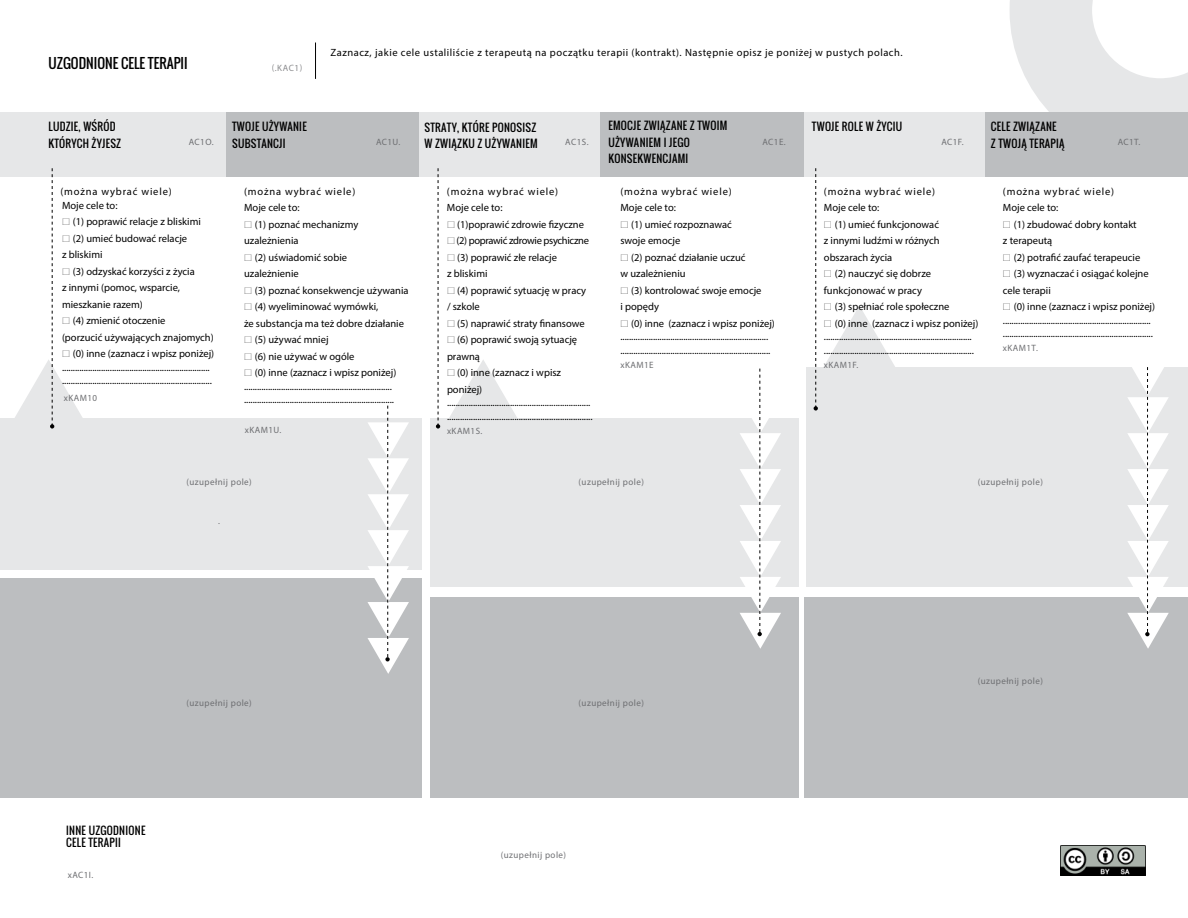
<style>
.page{position:relative;width:1188px;height:918px;background:#fff}
.page>*{position:absolute;margin:0;border:0;box-sizing:border-box;transform-origin:0 0}
.t1{font:13.5px "Oswald";color:#000}
.t2{font:10.5px/16.5px "Myriad Pro";color:#000}
.t3{font:10.5px/16.5px "Oswald";letter-spacing:.025em;color:#000}
.t4{font:10.5px/16.5px "Myriad Pro";letter-spacing:.08em;color:#000}
.t5{font:10.5px "Myriad Pro";letter-spacing:.05em;color:#000}
.t6{font:10.5px "Myriad Pro";letter-spacing:-.03em;color:#000}
.t7{font:9.15px "Myriad Pro";letter-spacing:.05em;color:#6d6e71}
</style>
<div class="page">
<hr style="left:315px;top:43px;width:1px;height:36px;background:#000">
<svg style="left:1010px;top:0;width:178px;height:112px"></svg>
<div style="left:0;top:112px;width:226px;height:64px;background:#e6e7e8"></div>
<div style="left:419px;top:112px;width:181px;height:64px;background:#e6e7e8"></div>
<div style="left:804px;top:112px;width:181px;height:64px;background:#e6e7e8"></div>
<div style="left:985px;top:112px;width:203px;height:64px;background:#bcbec0"></div>
<div style="left:600px;top:112px;width:204px;height:64px;background:#bcbec0"></div>
<div style="left:226px;top:112px;width:193px;height:64px;background:#bcbec0"></div>
<div style="left:0;top:418px;width:422px;height:151px;background:#e6e7e8"></div>
<div style="left:430px;top:418px;width:369px;height:168px;background:#e6e7e8"></div>
<div style="left:0;top:579px;width:422px;height:219px;background:#bcbec0"></div>
<div style="left:430px;top:598px;width:369px;height:200px;background:#bcbec0"></div>
<div style="left:806px;top:367px;width:382px;height:219px;background:#e6e7e8"></div>
<div style="left:805px;top:598px;width:383px;height:200px;background:#bcbec0"></div>
<svg style="left:367px;top:406px;width:42px;height:268px"></svg>
<svg style="left:740px;top:369px;width:41px;height:280px"></svg>
<svg style="left:1127px;top:367px;width:42px;height:282px"></svg>
<svg style="left:436px;top:168px;width:4px;height:261px"></svg>
<img style="left:1061px;top:846px;width:84px;height:29px">
<svg style="left:12px;top:168px;width:73px;height:261px"></svg>
<svg style="left:449px;top:360px;width:68px;height:58px"></svg>
<svg style="left:814px;top:168px;width:82px;height:243px"></svg>
<p class="t1" style="left:49px;top:53px;width:141px">UZGODNIONE CELE TERAPII</p>
<p class="t7" style="left:272px;top:62px;width:32px">(.KAC1)</p>
<p class="t5" style="left:331px;top:46px;width:574px">Zaznacz, jakie cele ustaliliście z terapeutą na początku terapii (kontrakt). Następnie opisz je poniżej w pustych polach.</p>
<p class="t3" style="left:49px;top:119px;width:74px">LUDZIE, WŚRÓD<br>KTÓRYCH ŻYJESZ</p>
<p class="t3" style="left:232px;top:119px;width:76px">TWOJE UŻYWANIE<br>SUBSTANCJI</p>
<p class="t3" style="left:424px;top:119px;width:115px">STRATY, KTÓRE PONOSISZ<br>W ZWIĄZKU Z UŻYWANIEM</p>
<p class="t3" style="left:608px;top:117px;width:121px">EMOCJE ZWIĄZANE Z TWOIM<br>UŻYWANIEM I JEGO<br>KONSEKWENCJAMI</p>
<p class="t3" style="left:812px;top:119px;width:92px">TWOJE ROLE W ŻYCIU</p>
<p class="t3" style="left:991px;top:119px;width:75px">CELE ZWIĄZANE<br>Z TWOJĄ TERAPIĄ</p>
<p class="t4" style="left:61px;top:184px;width:113px;line-height:13.8px">(można wybrać wiele)<br>Moje cele to:</p>
<p class="t2" style="left:73px;top:213px;width:130px">(1) poprawić relacje z bliskimi</p>
<p class="t2" style="left:73px;top:230px;width:116px">(2) umieć budować relacje</p>
<p class="t2" style="left:62px;top:246px;width:42px">z bliskimi</p>
<p class="t2" style="left:73px;top:263px;width:124px">(3) odzyskać korzyści z życia</p>
<p class="t2" style="left:62px;top:279px;width:119px">z innymi (pomoc, wsparcie,</p>
<p class="t2" style="left:62px;top:296px;width:82px">mieszkanie razem)</p>
<p class="t2" style="left:73px;top:312px;width:94px">(4) zmienić otoczenie</p>
<p class="t2" style="left:62px;top:329px;width:153px">(porzucić używających znajomych)</p>
<p class="t2" style="left:73px;top:345px;width:143px">(0) inne (zaznacz i wpisz poniżej)</p>
<p class="t2" style="left:62px;top:360px;width:151px;line-height:13.5px">.................................................................... .....................................................................</p>
<p class="t7" style="left:189px;top:136px;width:26px">AC1O.</p>
<p class="t7" style="left:376px;top:136px;width:26px">AC1U.</p>
<p class="t7" style="left:565px;top:136px;width:25px">AC1S.</p>
<p class="t7" style="left:762px;top:136px;width:25px">AC1E.</p>
<p class="t7" style="left:941px;top:136px;width:24px">AC1F.</p>
<p class="t7" style="left:1118px;top:136px;width:24px">AC1T.</p>
<p class="t4" style="left:244px;top:183px;width:113px">(można wybrać wiele)<br>Moje cele to:</p>
<p class="t2" style="left:244px;top:216px;width:116px;text-indent:11px">(1) poznać mechanizmy uzależnienia</p>
<p class="t2" style="left:244px;top:249px;width:104px;text-indent:11px">(2) uświadomić sobie uzależnienie</p>
<p class="t2" style="left:255px;top:282px;width:155px">(3) poznać konsekwencje używania</p>
<p class="t2" style="left:255px;top:298px;width:125px">(4) wyeliminować wymówki,</p>
<p class="t2" style="left:244px;top:315px;width:161px">że substancja ma też dobre działanie</p>
<p class="t2" style="left:255px;top:331px;width:75px">(5) używać mniej</p>
<p class="t2" style="left:255px;top:348px;width:101px">(6) nie używać w ogóle</p>
<p class="t2" style="left:255px;top:364px;width:143px">(0) inne (zaznacz i wpisz poniżej)</p>
<p class="t2" style="left:244px;top:379px;width:151px;line-height:13.5px">.................................................................... .....................................................................</p>
<p class="t4" style="left:620px;top:183px;width:113px">(można wybrać wiele)<br>Moje cele to:</p>
<p class="t2" style="left:620px;top:216px;width:113px;text-indent:11px">(1) umieć rozpoznawać swoje emocje</p>
<p class="t2" style="left:620px;top:249px;width:127px;text-indent:11px">(2) poznać działanie uczuć w uzależnieniu</p>
<p class="t2" style="left:620px;top:282px;width:143px;text-indent:11px">(3) kontrolować swoje emocje i popędy</p>
<p class="t2" style="left:620px;top:316px;width:156px;line-height:13.5px;text-indent:11px">(0) inne (zaznacz i wpisz poniżej) .................................................................... .....................................................................</p>
<p class="t7" style="left:620px;top:359px;width:35px">xKAM1E</p>
<p class="t4" style="left:824px;top:183px;width:113px">(można wybrać wiele)<br>Moje cele to:</p>
<p class="t2" style="left:824px;top:216px;width:117px;text-align:justify;text-indent:11px">(1) umieć funkcjonować z innymi ludźmi w różnych obszarach życia</p>
<p class="t2" style="left:835px;top:265px;width:98px">(2) nauczyć się dobrze</p>
<p class="t2" style="left:824px;top:282px;width:100px">funkcjonować w pracy</p>
<p class="t2" style="left:835px;top:298px;width:116px">(3) spełniać role społeczne</p>
<p class="t2" style="left:835px;top:315px;width:145px">(0) inne (zaznacz i wpisz poniżej)</p>
<p class="t2" style="left:824px;top:330px;width:151px;line-height:13.5px">.................................................................... .....................................................................</p>
<p class="t7" style="left:824px;top:359px;width:36px">xKAM1F.</p>
<p class="t4" style="left:1003px;top:183px;width:113px">(można wybrać wiele)<br>Moje cele to:</p>
<p class="t2" style="left:1003px;top:216px;width:135px;text-indent:11px">(1) zbudować dobry kontakt z terapeutą</p>
<p class="t2" style="left:1014px;top:249px;width:128px">(2) potrafić zaufać terapeucie</p>
<p class="t2" style="left:1014px;top:265px;width:136px">(3) wyznaczać i osiągać kolejne</p>
<p class="t2" style="left:1003px;top:282px;width:49px">cele terapii</p>
<p class="t2" style="left:1014px;top:298px;width:143px">(0) inne (zaznacz i wpisz poniżej)</p>
<p class="t2" style="left:1003px;top:313px;width:151px;line-height:13.5px">.................................................................... .....................................................................</p>
<p class="t7" style="left:1003px;top:342px;width:36px">xKAM1T.</p>
<p class="t4" style="left:447px;top:183px;width:113px">(można wybrać wiele)<br>Moje cele to:</p>
<p class="t2" style="left:457px;top:216px;width:128px">(1)poprawić zdrowie fizyczne</p>
<p class="t6" style="left:456px;top:234px;width:134px">(2) poprawić zdrowie psychiczne</p>
<p class="t2" style="left:457px;top:249px;width:101px">(3) poprawić złe relacje</p>
<p class="t2" style="left:447px;top:265px;width:42px">z bliskimi</p>
<p class="t2" style="left:457px;top:282px;width:131px">(4) poprawić sytuację w pracy</p>
<p class="t2" style="left:447px;top:298px;width:34px">/ szkole</p>
<p class="t2" style="left:457px;top:315px;width:129px">(5) naprawić straty finansowe</p>
<p class="t2" style="left:457px;top:331px;width:122px">(6) poprawić swoją sytuację</p>
<p class="t2" style="left:447px;top:348px;width:34px">prawną</p>
<p class="t2" style="left:457px;top:364px;width:106px">(0) inne (zaznacz i wpisz</p>
<p class="t2" style="left:447px;top:381px;width:37px">poniżej)</p>
<p class="t2" style="left:447px;top:396px;width:147px;line-height:13.5px">.................................................................. ...................................................................</p>
<p class="t7" style="left:447px;top:425px;width:37px">xKAM1S.</p>
<p class="t7" style="left:64px;top:393px;width:35px">xKAM10</p>
<p class="t7" style="left:245px;top:425px;width:38px">xKAM1U.</p>
<p class="t7" style="left:187px;top:477px;width:67px">(uzupełnij pole)</p>
<p class="t7" style="left:579px;top:477px;width:67px">(uzupełnij pole)</p>
<p class="t7" style="left:978px;top:477px;width:67px">(uzupełnij pole)</p>
<p class="t7" style="left:218px;top:515px;width:3px">.</p>
<p class="t7" style="left:186px;top:697px;width:67px">(uzupełnij pole)</p>
<p class="t7" style="left:579px;top:697px;width:67px">(uzupełnij pole)</p>
<p class="t3" style="left:66px;top:824px;width:81px;line-height:12.6px">INNE UZGODNIONE<br>CELE TERAPII</p>
<p class="t7" style="left:68px;top:869px;width:27px">xAC1I.</p>
<p class="t7" style="left:501px;top:850px;width:67px">(uzupełnij pole)</p>
<p class="t7" style="left:978px;top:675px;width:67px">(uzupełnij pole)</p>
</div>
